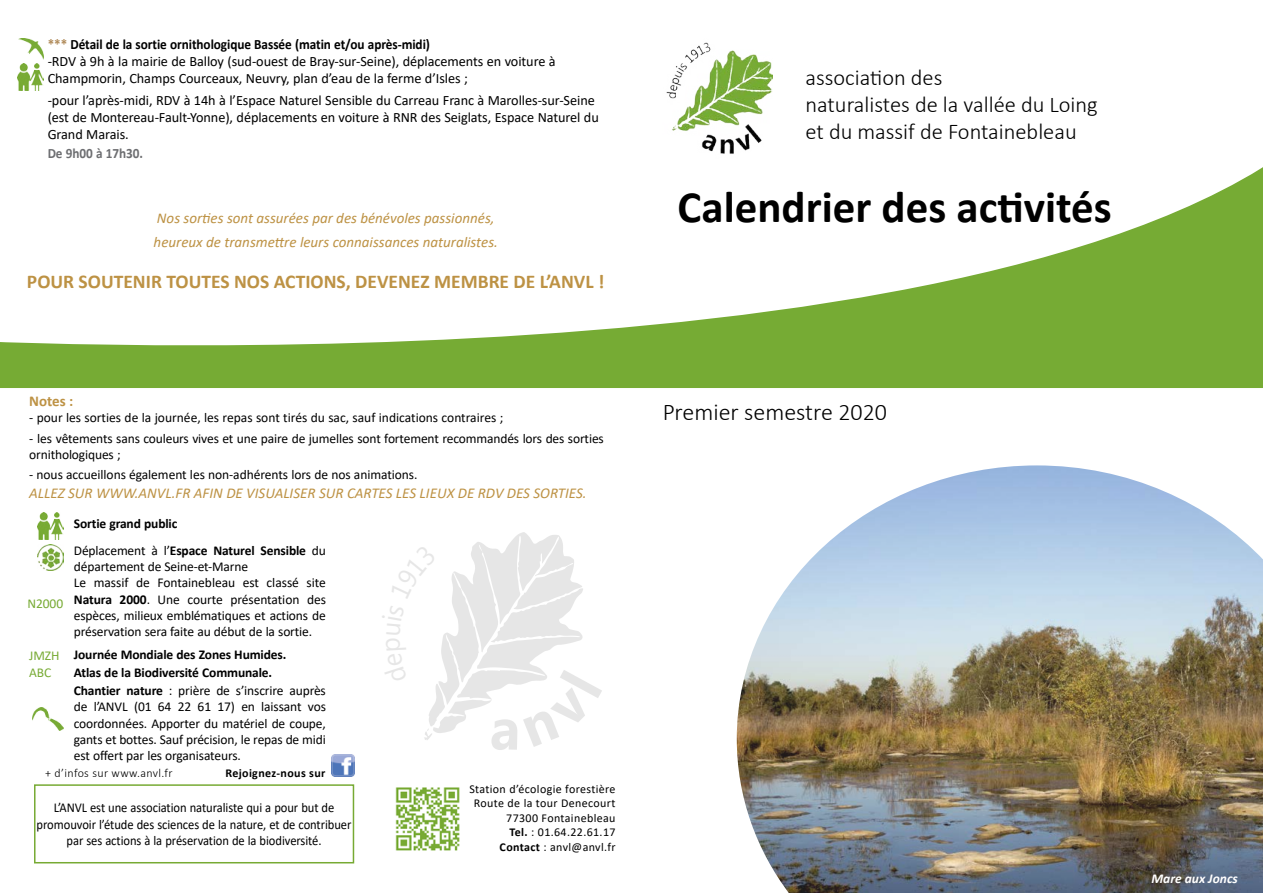
<style>
.page{position:relative;width:1263px;height:893px;background:#fff}
.page>*{position:absolute;margin:0;border:0;box-sizing:border-box;transform-origin:0 0}
.t1{font:700 45px "Calibri";color:#000}
.t2{font:300 24px "Calibri";color:#000}
.t3{font:300 22.5px/27px "Calibri";color:#000}
.t4{font:700 19.5px "Calibri";color:#bd9244}
.t5{font:italic 15px/24px "Calibri";color:#bd9244}
.t6{font:700 15px "Calibri";color:#bd9244}
.t7{font:14.25px/17.1px "Calibri";letter-spacing:-.005em;color:#000}
.t8{font:700 14.25px "Calibri";letter-spacing:-.005em;color:#6d6e71;scale:.93 1}
.t9{font:13.5px/16.2px "Calibri";letter-spacing:-.01em;color:#000;text-align:justify}
.t10{font:13.5px/16.5px "Calibri";letter-spacing:-.01em;color:#000;text-align:center;scale:.93 1}
.t11{font:700 13.5px "Calibri";letter-spacing:-.01em;color:#000}
.t12{font:italic 700 13.5px "Calibri";color:#fff}
.t13{font:13.5px "Calibri";letter-spacing:-.005em;color:#7a3}
.t14{font:12px/14.4px "Calibri";letter-spacing:.03em;color:#000;text-align:right}
.t15{font:300 12px "Calibri";letter-spacing:.03em;color:#000}
.t16{font:700 12px "Calibri";letter-spacing:.03em;color:#000}
.s1{font-weight:700;color:#af8957}
.s2{font-weight:700}
.s3{font-weight:400;color:#7a3}
</style>
<div class="page">
<img style="left:666px;top:42px;width:106px;height:62px">
<img style="left:332px;top:754px;width:22px;height:23px">
<img style="left:32px;top:707px;width:31px;height:23px">
<svg style="left:0;top:104px;width:1263px;height:284px"></svg>
<img style="left:737px;top:465px;width:526px;height:428px">
<img style="left:37px;top:512px;width:26px;height:27px">
<img style="left:19px;top:38px;width:24px;height:21px">
<div style="left:34px;top:784px;width:320px;height:79px;border:2px solid #7a3"></div>
<img style="left:17px;top:63px;width:26px;height:27px">
<img style="left:395px;top:787px;width:65px;height:64px">
<img style="left:37px;top:545px;width:26px;height:26px">
<svg style="left:424px;top:532px;width:159px;height:208px"></svg>
<p class="t7" style="left:48px;top:35px;width:509px"><span class="s1">***</span> <span class="s2">Détail de la sortie ornithologique Bassée (matin et/ou après-midi)<br></span>-RDV à 9h à la mairie de Balloy (sud-ouest de Bray-sur-Seine), déplacements en voiture à<br>Champmorin, Champs Courceaux, Neuvry, plan d’eau de la ferme d’Isles ;</p>
<p class="t7" style="left:48px;top:91px;width:553px">-pour l’après-midi, RDV à 14h à l’Espace Naturel Sensible du Carreau Franc à Marolles-sur-Seine (est de Montereau-Fault-Yonne), déplacements en voiture à RNR des Seiglats, Espace Naturel du<br>Grand Marais.</p>
<p class="t8" style="left:48px;top:143px;width:104px">De 9h00 à 17h30.</p>
<p class="t5" style="left:154px;top:206px;width:346px">Nos sorties sont assurées par des bénévoles passionnés, heureux de transmettre leurs connaissances naturalistes.</p>
<h3 class="t4" style="left:27px;top:268px;width:579px">POUR SOUTENIR TOUTES NOS ACTIONS, DEVENEZ MEMBRE DE L’ANVL !</h3>
<p class="t6" style="left:29px;top:390px;width:46px">Notes :</p>
<p class="t9" style="left:29px;top:409px;width:476px">- pour les sorties de la journée, les repas sont tirés du sac, sauf indications contraires ;</p>
<p class="t9" style="left:29px;top:430px;width:576px">- les vêtements sans couleurs vives et une paire de jumelles sont fortement recommandés lors des sorties ornithologiques ;</p>
<p class="t9" style="left:29px;top:466px;width:390px">- nous accueillons également les non-adhérents lors de nos animations.</p>
<p class="t5" style="left:29px;top:480px;width:559px">ALLEZ SUR WWW.ANVL.FR AFIN DE VISUALISER SUR CARTES LES LIEUX DE RDV DES SORTIES.</p>
<p class="t11" style="left:74px;top:514px;width:105px">Sortie grand public</p>
<p class="t13" style="left:27px;top:594px;width:37px">N2000</p>
<p class="t9" style="left:74px;top:542px;width:254px">Déplacement à l’<span class="s2">Espace Naturel Sensible</span> du département de Seine-et-Marne</p>
<p class="t9" style="left:74px;top:574px;width:254px">Le massif de Fontainebleau est classé site <span class="s2">Natura 2000</span>. Une courte présentation des espèces, milieux emblématiques et actions de préservation sera faite au début de la sortie.</p>
<p class="t11" style="left:29px;top:645px;width:259px"><span class="s3">JMZH</span> Journée Mondiale des Zones Humides.</p>
<p class="t13" style="left:29px;top:663px;width:24px">ABC</p>
<p class="t11" style="left:74px;top:663px;width:200px">Atlas de la Biodiversité Communale.</p>
<p class="t9" style="left:74px;top:682px;width:254px"><span class="s2">Chantier nature</span> : prière de s’inscrire auprès de l’ANVL (01 64 22 61 17) en laissant vos coordonnées. Apporter du matériel de coupe, gants et bottes. Sauf précision, le repas de midi est offert par les organisateurs.</p>
<p class="t15" style="left:45px;top:765px;width:129px">+ d’infos sur www.anvl.fr</p>
<p class="t16" style="left:225px;top:764px;width:102px">Rejoignez-nous sur</p>
<p class="t10" style="left:37px;top:799px;width:340px">L’ANVL est une association naturaliste qui a pour but de promouvoir l’étude des sciences de la nature, et de contribuer par ses actions à la préservation de la biodiversité.</p>
<p class="t14" style="left:469px;top:781px;width:148px">Station d’écologie forestière<br>Route de la tour Denecourt<br>77300 Fontainebleau<br><span class="s2">Tel.</span> : 01.64.22.61.17<br><span class="s2">Contact</span> : anvl@anvl.fr</p>
<h3 class="t3" style="left:805px;top:64px;width:294px">association des<br>naturalistes de la vallée du Loing et du massif de Fontainebleau</h3>
<h1 class="t1" style="left:678px;top:175px;width:436px">Calendrier des activités</h1>
<h2 class="t2" style="left:663px;top:397px;width:226px">Premier semestre 2020</h2>
<p class="t12" style="left:1151px;top:869px;width:88px">Mare aux Joncs</p>
</div>
